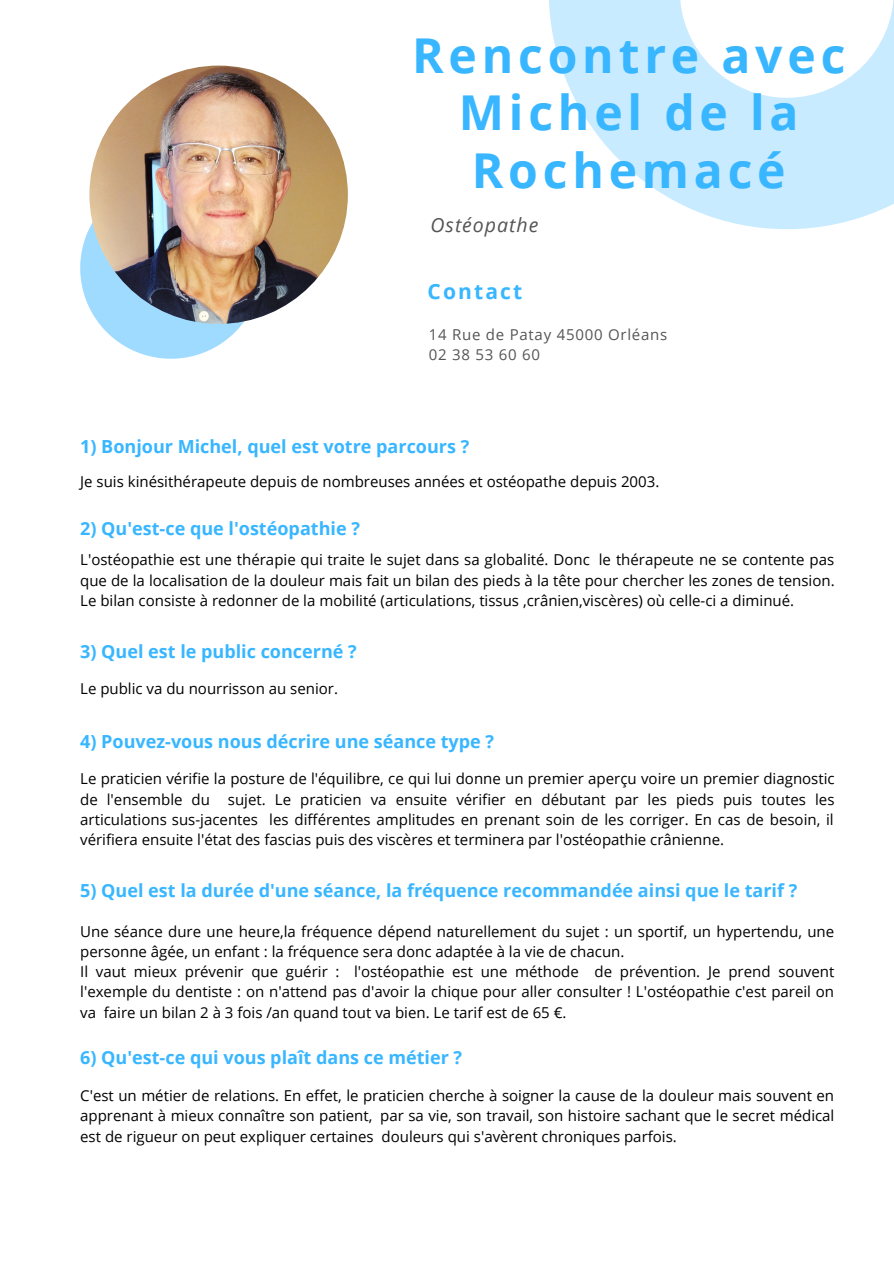
<style>
.page{position:relative;width:894px;height:1264px;background:#fff}
.page>*{position:absolute;margin:0;border:0;box-sizing:border-box;transform-origin:0 0}
.t1{font:700 48px/57.4px "Open Sans";letter-spacing:.1em;color:#38b6ff;text-align:center}
.t2{font:700 21px "Open Sans";letter-spacing:.1em;color:#38b6ff}
.t3{font:italic 19.5px "Open Sans";letter-spacing:.05em;color:#555}
.t4{font:700 18px "Open Sans";color:#38b6ff}
.t5{font:15px/20.2px "Open Sans";color:#000;text-align:justify}
.t6{font:15px/20.7px "Open Sans";letter-spacing:.05em;color:#555}
</style>
<div class="page">
<svg style="left:549px;top:0;width:344px;height:229px;fill:#c9ebff"></svg>
<svg style="left:80px;top:223px;width:180px;height:136px"></svg>
<img style="left:89px;top:66px;width:259px;height:258px;border-radius:50%">
<h1 class="t1" style="left:412px;top:25px;width:435px">Rencontre avec<br>Michel de la<br>Rochemacé</h1>
<h3 class="t3" style="left:430px;top:211px;width:109px">Ostéopathe</h3>
<h2 class="t2" style="left:427px;top:276px;width:96px">Contact</h2>
<p class="t6" style="left:428px;top:323px;width:240px">14 Rue de Patay 45000 Orléans<br>02 38 53 60 60</p>
<p class="t4" style="left:80px;top:434px;width:390px">1) Bonjour Michel, quel est votre parcours ?</p>
<p class="t5" style="left:80px;top:471px;width:580px">Je suis kinésithérapeute depuis de nombreuses années et ostéopathe depuis 2003.</p>
<p class="t4" style="left:80px;top:515px;width:281px">2) Qu'est-ce que l'ostéopathie ?</p>
<p class="t5" style="left:80px;top:549px;width:755px">L'ostéopathie est une thérapie qui traite le sujet dans sa globalité. Donc le thérapeute ne se contente pas que de la localisation de la douleur mais fait un bilan des pieds à la tête pour chercher les zones de tension.<br>Le bilan consiste à redonner de la mobilité (articulations, tissus ,crânien,viscères) où celle-ci a diminué.</p>
<p class="t4" style="left:80px;top:639px;width:278px">3) Quel est le public concerné ?</p>
<p class="t5" style="left:80px;top:677px;width:259px">Le public va du nourrisson au senior.</p>
<p class="t4" style="left:80px;top:729px;width:415px">4) Pouvez-vous nous décrire une séance type ?</p>
<p class="t5" style="left:80px;top:768px;width:755px">Le praticien vérifie la posture de l'équilibre, ce qui lui donne un premier aperçu voire un premier diagnostic de l'ensemble du sujet. Le praticien va ensuite vérifier en débutant par les pieds puis toutes les articulations sus-jacentes les différentes amplitudes en prenant soin de les corriger. En cas de besoin, il vérifiera ensuite l'état des fascias puis des viscères et terminera par l'ostéopathie crânienne.</p>
<p class="t4" style="left:80px;top:877px;width:718px">5) Quel est la durée d'une séance, la fréquence recommandée ainsi que le tarif ?</p>
<p class="t5" style="left:80px;top:920px;width:755px;text-align:left">Une séance dure une heure,la fréquence dépend naturellement du sujet : un sportif, un hypertendu, une personne âgée, un enfant : la fréquence sera donc adaptée à la vie de chacun.<br>Il vaut mieux prévenir que guérir : l'ostéopathie est une méthode de prévention. Je prend souvent l'exemple du dentiste : on n'attend pas d'avoir la chique pour aller consulter ! L'ostéopathie c'est pareil on va faire un bilan 2 à 3 fois /an quand tout va bien. Le tarif est de 65 €.</p>
<p class="t4" style="left:80px;top:1044px;width:383px">6) Qu'est-ce qui vous plaît dans ce métier ?</p>
<p class="t5" style="left:80px;top:1085px;width:755px">C'est un métier de relations. En effet, le praticien cherche à soigner la cause de la douleur mais souvent en apprenant à mieux connaître son patient, par sa vie, son travail, son histoire sachant que le secret médical est de rigueur on peut expliquer certaines douleurs qui s'avèrent chroniques parfois.</p>
</div>
